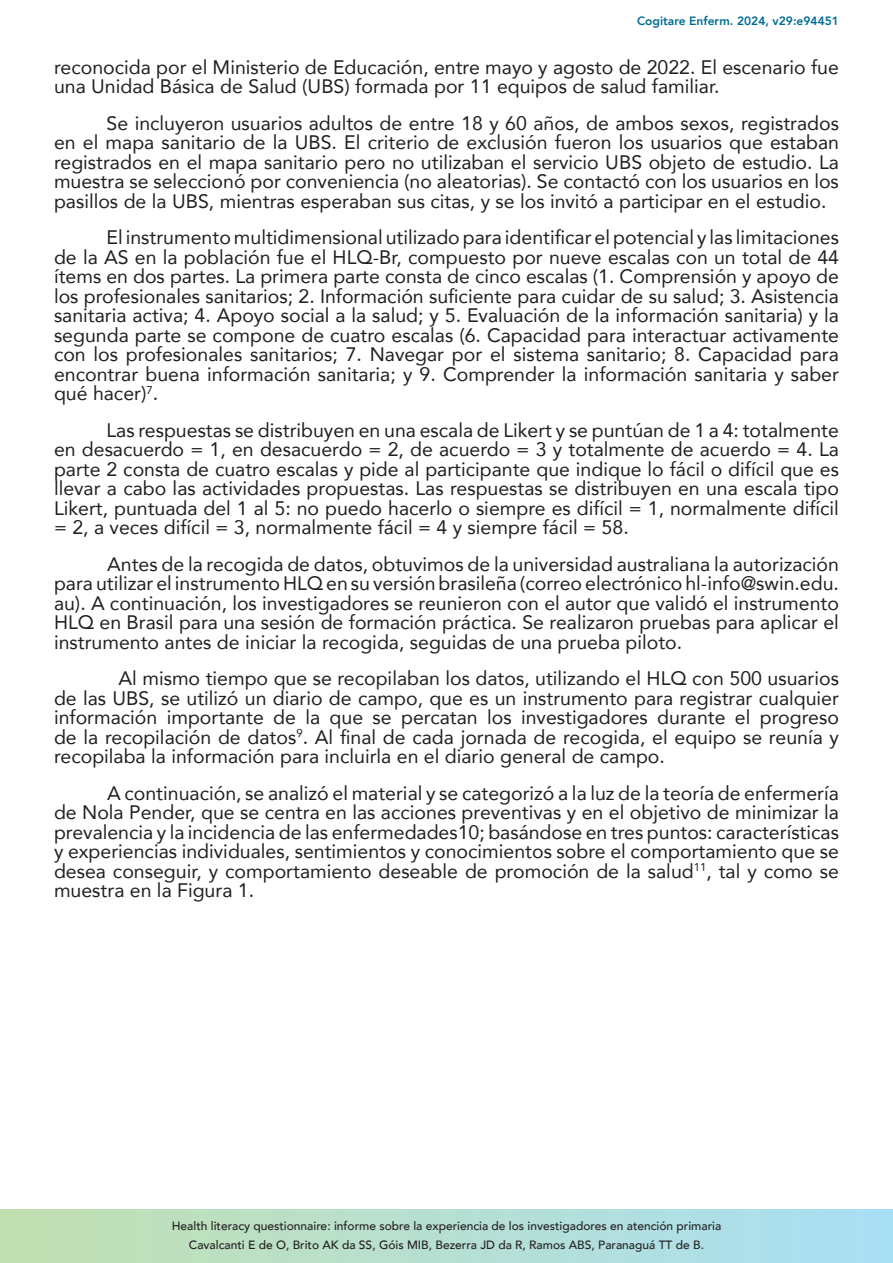
<style>
.page{position:relative;width:893px;height:1263px;background:#fff}
.page>*{position:absolute;margin:0;border:0;box-sizing:border-box;transform-origin:0 0}
.t1{font:19.5px/19.5px "Avenir";color:#231f20;text-align:justify}
.t2{font:500 12px/18.6px "Avenir";color:#231f20;text-align:center}
.t3{font:800 12px "Avenir";color:#006c95}
</style>
<div class="page">
<svg style="left:0;top:1209px;width:893px;height:54px;background:#b6dfd2"></svg>
<p class="t3" style="left:637px;top:10px;width:203px">Cogitare Enferm. 2024, v29:e94451</p>
<p class="t1" style="left:54px;top:56px;width:786px">reconocida por el Ministerio de Educación, entre mayo y agosto de 2022. El escenario fue una Unidad Básica de Salud (UBS) formada por 11 equipos de salud familiar.</p>
<p class="t1" style="left:54px;top:112px;width:786px;text-indent:52px">Se incluyeron usuarios adultos de entre 18 y 60 años, de ambos sexos, registrados en el mapa sanitario de la UBS. El criterio de exclusión fueron los usuarios que estaban registrados en el mapa sanitario pero no utilizaban el servicio UBS objeto de estudio. La muestra se seleccionó por conveniencia (no aleatorias). Se contactó con los usuarios en los pasillos de la UBS, mientras esperaban sus citas, y se los invitó a participar en el estudio.</p>
<p class="t1" style="left:54px;top:227px;width:787px;text-indent:52px">El instrumento multidimensional utilizado para identificar el potencial y las limitaciones de la AS en la población fue el HLQ-Br, compuesto por nueve escalas con un total de 44 ítems en dos partes. La primera parte consta de cinco escalas (1. Comprensión y apoyo de los profesionales sanitarios; 2. Información suficiente para cuidar de su salud; 3. Asistencia sanitaria activa; 4. Apoyo social a la salud; y 5. Evaluación de la información sanitaria) y la segunda parte se compone de cuatro escalas (6. Capacidad para interactuar activamente con los profesionales sanitarios; 7. Navegar por el sistema sanitario; 8. Capacidad para encontrar buena información sanitaria; y 9. Comprender la información sanitaria y saber qué hacer)<sup>7</sup>.</p>
<p class="t1" style="left:54px;top:419px;width:787px;text-indent:52px">Las respuestas se distribuyen en una escala de Likert y se puntúan de 1 a 4: totalmente en desacuerdo = 1, en desacuerdo = 2, de acuerdo = 3 y totalmente de acuerdo = 4. La parte 2 consta de cuatro escalas y pide al participante que indique lo fácil o difícil que es llevar a cabo las actividades propuestas. Las respuestas se distribuyen en una escala tipo Likert, puntuada del 1 al 5: no puedo hacerlo o siempre es difícil = 1, normalmente difícil = 2, a veces difícil = 3, normalmente fácil = 4 y siempre fácil = 58.</p>
<p class="t1" style="left:54px;top:553px;width:786px;text-indent:53px">Antes de la recogida de datos, obtuvimos de la universidad australiana la autorización para utilizar el instrumento HLQ en su versión brasileña (correo electrónico hl-info@swin.edu. au). A continuación, los investigadores se reunieron con el autor que validó el instrumento HLQ en Brasil para una sesión de formación práctica. Se realizaron pruebas para aplicar el instrumento antes de iniciar la recogida, seguidas de una prueba piloto.</p>
<p class="t1" style="left:54px;top:668px;width:787px;text-indent:64px">Al mismo tiempo que se recopilaban los datos, utilizando el HLQ con 500 usuarios de las UBS, se utilizó un diario de campo, que es un instrumento para registrar cualquier información importante de la que se percatan los investigadores durante el progreso de la recopilación de datos<sup>9</sup>. Al final de cada jornada de recogida, el equipo se reunía y recopilaba la información para incluirla en el diario general de campo.</p>
<p class="t1" style="left:54px;top:782px;width:787px;text-indent:53px">A continuación, se analizó el material y se categorizó a la luz de la teoría de enfermería de Nola Pender, que se centra en las acciones preventivas y en el objetivo de minimizar la prevalencia y la incidencia de las enfermedades10; basándose en tres puntos: características y experiencias individuales, sentimientos y conocimientos sobre el comportamiento que se desea conseguir, y comportamiento deseable de promoción de la salud<sup>11</sup>, tal y como se muestra en la Figura 1.</p>
<p class="t2" style="left:172px;top:1216px;width:551px">Health literacy questionnaire: informe sobre la experiencia de los investigadores en atención primaria<br>Cavalcanti E de O, Brito AK da SS, Góis MIB, Bezerra JD da R, Ramos ABS, Paranaguá TT de B.</p>
</div>
